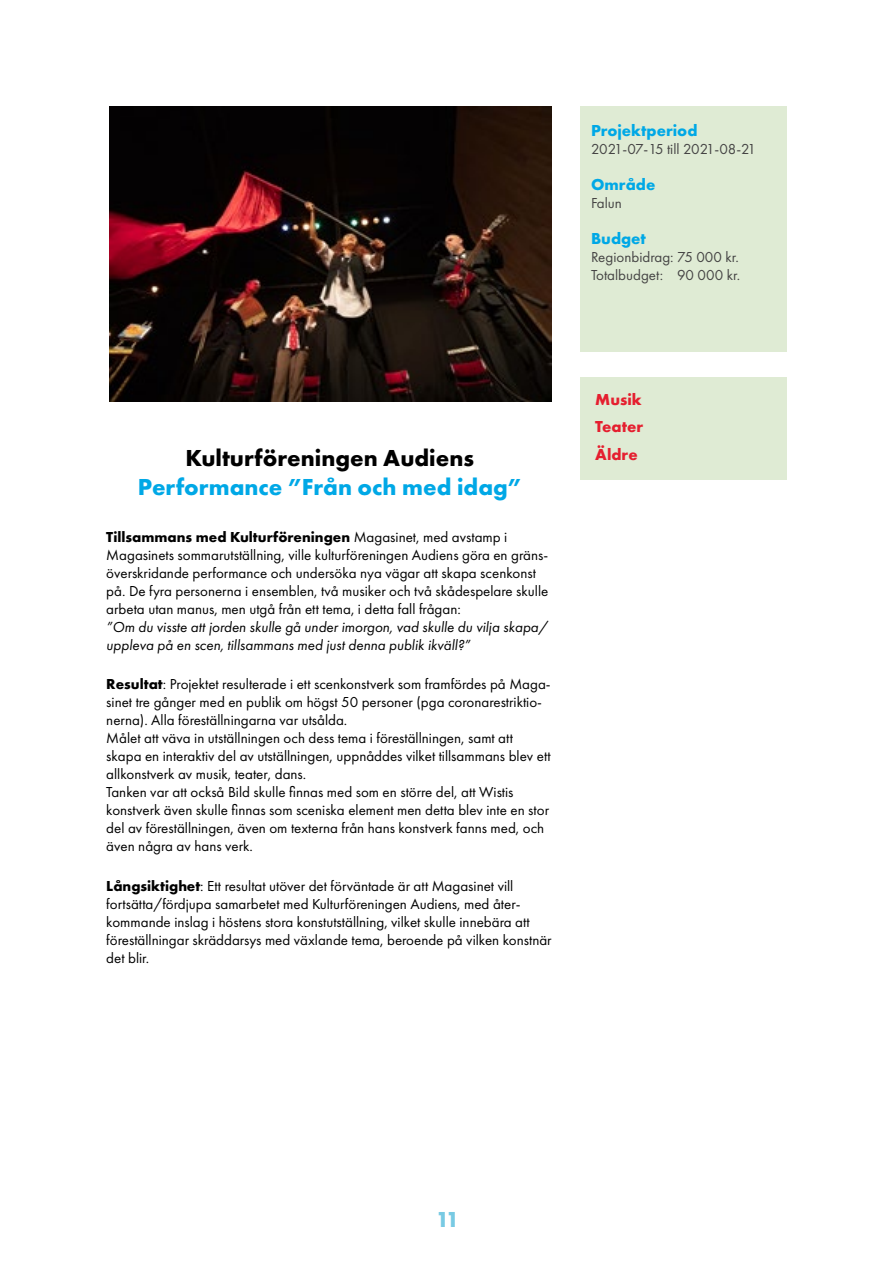
<style>
.page{position:relative;width:893px;height:1263px;background:#fff}
.page>*{position:absolute;margin:0;border:0;box-sizing:border-box;transform-origin:0 0}
.Rubrilk_Huvud{font:700 24px "Futura PT";color:#00a8e6}
.Rubrilk_Huvud-2{font:700 24px "Futura PT";color:#000}
.t1{font:700 22.5px "Futura PT";color:#78cae3}
.Underrubrik_spalt_-blå{font:700 16.5px "Futura PT";color:#00a8e6}
.Kategorier{font:700 16.5px "Futura PT";color:#e51f2f}
.Brödtext{font:15px/18px "Futura PT";color:#000}
.Brödtext-2{font:italic 15px/18px "Futura PT";color:#000}
.Brödtext-3{font:700 15px "Futura PT";color:#000}
.Brödtext_-_spalt{font:15px "Futura PT";color:#454444}
.Brödtext_-_spalt-2{font:15px "Futura PT";letter-spacing:-.025em;color:#454444}
.s1{font-weight:400}
.s2{font-weight:700}
</style>
<div class="page">
<div style="left:580px;top:106px;width:207px;height:246px;background:#dfebd4"></div>
<img style="left:109px;top:106px;width:442px;height:295px">
<div style="left:580px;top:377px;width:207px;height:102px;background:#dfebd4"></div>
<p class="Underrubrik_spalt_-blå" style="left:591px;top:120px;width:108px">Projektperiod</p>
<p class="Brödtext_-_spalt-2" style="left:591px;top:140px;width:166px">2021-07-15 till 2021-08-21</p>
<p class="Underrubrik_spalt_-blå" style="left:591px;top:174px;width:66px">Område</p>
<p class="Brödtext_-_spalt" style="left:591px;top:194px;width:32px">Falun</p>
<p class="Underrubrik_spalt_-blå" style="left:591px;top:228px;width:56px">Budget</p>
<p class="Brödtext_-_spalt" style="left:591px;top:248px;width:149px">Regionbidrag: 75 000 kr.</p>
<p class="Brödtext_-_spalt" style="left:591px;top:266px;width:151px">Totalbudget: 90 000 kr.</p>
<h1 class="Rubrilk_Huvud-2" style="left:185px;top:443px;width:290px">Kulturföreningen Audiens</h1>
<h1 class="Rubrilk_Huvud" style="left:138px;top:471px;width:385px">Performance ”Från och med idag”</h1>
<p class="Brödtext-3" style="left:106px;top:527px;width:403px">Tillsammans med Kulturföreningen <span class="s1">Magasinet, med avstamp i</span></p>
<p class="Brödtext" style="left:106px;top:546px;width:444px">Magasinets sommarutställning, ville kulturföreningen Audiens göra en gräns&shy;överskridande performance och undersöka nya vägar att skapa scenkonst på. De fyra personerna i ensemblen, två musiker och två skådespelare skulle arbeta utan manus, men utgå från ett tema, i detta fall frågan:</p>
<p class="Brödtext-2" style="left:106px;top:618px;width:443px">”Om du visste att jorden skulle gå under imorgon, vad skulle du vilja skapa/ uppleva på en scen, tillsammans med just denna publik ikväll?”</p>
<p class="Brödtext" style="left:106px;top:675px;width:446px"><span class="s2">Resultat</span>: Projektet resulterade i ett scenkonstverk som framfördes på Maga&shy;sinet tre gånger med en publik om högst 50 personer (pga coronarestriktio&shy;nerna). Alla föreställningarna var utsålda.</p>
<p class="Brödtext" style="left:106px;top:729px;width:408px">Målet att väva in utställningen och dess tema i föreställningen, samt att</p>
<p class="Brödtext" style="left:106px;top:747px;width:446px">skapa en interaktiv del av utställningen, uppnåddes vilket tillsammans blev ett allkonstverk av musik, teater, dans.</p>
<p class="Brödtext" style="left:106px;top:783px;width:444px">Tanken var att också Bild skulle finnas med som en större del, att Wistis konstverk även skulle finnas som sceniska element men detta blev inte en stor del av föreställningen, även om texterna från hans konstverk fanns med, och även några av hans verk.</p>
<p class="Brödtext" style="left:106px;top:877px;width:447px"><span class="s2">Långsiktighet</span>: Ett resultat utöver det förväntade är att Magasinet vill fortsätta/fördjupa samarbetet med Kulturföreningen Audiens, med åter&shy;kommande inslag i höstens stora konstutställning, vilket skulle innebära att föreställningar skräddarsys med växlande tema, beroende på vilken konstnär det blir.</p>
<p class="Kategorier" style="left:595px;top:389px;width:48px">Musik</p>
<p class="Kategorier" style="left:595px;top:416px;width:49px">Teater</p>
<p class="Kategorier" style="left:595px;top:444px;width:44px">Äldre</p>
<h2 class="t1" style="left:436px;top:1205px;width:25px">11</h2>
</div>
